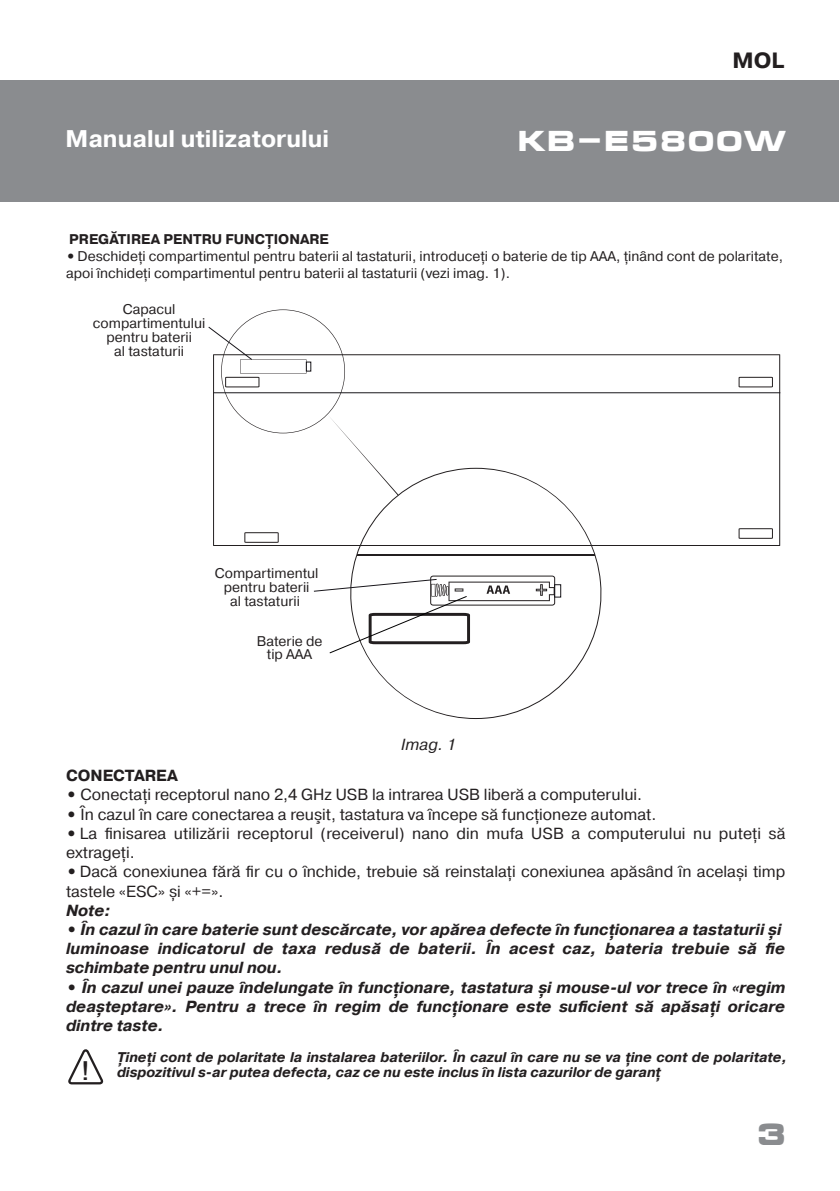
<style>
.page{position:relative;width:840px;height:1191px;background:#fff}
.page>*{position:absolute;margin:0;border:0;box-sizing:border-box;transform-origin:0 0}
.t1{font:700 30px "Micra";color:#8a8c8f}
.t2{font:700 28px "Micra";color:#fff}
.t3{font:700 24px "Pragmatica";color:#fff}
.t4{font:700 22px "Pragmatica";color:#231f20}
.t5{font:italic 700 16px/19.2px "Pragmatica";color:#231f20}
.t6{font:16px/19.2px "Pragmatica";color:#231f20}
.t7{font:700 16px "Pragmatica";color:#231f20}
.t8{font:italic 16px "Pragmatica";color:#231f20}
.t9{font:14px/14px "Pragmatica";color:#231f20;text-align:center}
.t10{font:italic 700 14px/15px "Pragmatica";color:#231f20}
.t11{font:700 14px "Pragmatica";color:#231f20}
.s1{font-weight:700}
.s2{font-weight:700;font-style:italic}
.s3{font-family:"Arial";font-weight:400;font-style:normal;font-size:26.2px}
</style>
<div class="page">
<div style="left:0;top:80px;width:838px;height:121px;background:#8a8c8f"></div>
<svg style="left:351px;top:546px;width:251px;height:173px"></svg>
<hr style="left:357px;top:554px;width:238px;height:1px;background:#231f20">
<div style="left:554px;top:584px;width:7px;height:13px;border:1px solid #18161b"></div>
<svg style="left:313px;top:575px;width:242px;height:78px"></svg>
<svg style="left:213px;top:354px;width:567px;height:192px"></svg>
<svg style="left:208px;top:309px;width:191px;height:187px"></svg>
<hr style="left:213px;top:392px;width:567px;height:1px;background:#18161b">
<div style="left:306px;top:362px;width:5px;height:9px;border:1px solid #18161b"></div>
<svg style="left:69px;top:1050px;width:34px;height:35px"></svg>
<h3 class="t3" style="left:66px;top:123px;width:265px">Manualul utilizatorului</h3>
<h3 class="t4" style="left:732px;top:46px;width:53px">MOL</h3>
<h2 class="t2" style="left:517px;top:127px;width:270px">KB-E5800W</h2>
<p class="t11" style="left:69px;top:230px;width:261px">PREGĂTIREA PENTRU FUNCȚIONARE</p>
<p class="t9" style="left:66px;top:248px;width:718px;line-height:16.8px;text-align:left"><span class="s1">•</span> Deschideți compartimentul pentru baterii al tastaturii, introduceți o baterie de tip AAA, ținând cont de polaritate, apoi închideți compartimentul pentru baterii al tastaturii (vezi imag. 1).</p>
<p class="t9" style="left:93px;top:303px;width:114px">Capacul compartimentului pentru baterii<br>al tastaturii</p>
<p class="t9" style="left:215px;top:566px;width:105px">Compartimentul pentru baterii<br>al tastaturii</p>
<p class="t9" style="left:257px;top:635px;width:67px;line-height:13px">Baterie de tip AAA</p>
<p class="t8" style="left:401px;top:734px;width:56px">Imag. 1</p>
<p class="t7" style="left:66px;top:765px;width:113px">CONECTAREA</p>
<p class="t6" style="left:66px;top:785px;width:578px"><span class="s1">•</span> Conectați receptorul nano 2,4 GHz USB la intrarea USB liberă a computerului.</p>
<p class="t6" style="left:66px;top:805px;width:592px"><span class="s1">•</span> În cazul în care conectarea a reuşit, tastatura va începe să funcționeze automat.</p>
<p class="t6" style="left:66px;top:824px;width:721px"><span class="s1">•</span> La finisarea utilizării receptorul (receiverul) nano din mufa USB a computerului nu puteţi să extrageţi.</p>
<p class="t6" style="left:66px;top:862px;width:721px"><span class="s2">•</span> Dacă conexiunea fără fir cu o închide, trebuie să reinstalaţi conexiunea apăsând în același timp tastele «ESC» și «+=».</p>
<p class="t5" style="left:66px;top:901px;width:46px">Note:</p>
<p class="t5" style="left:66px;top:920px;width:720px">• În cazul în care baterie sunt descărcate, vor apărea defecte în funcționarea a tastaturii și luminoase indicatorul de taxa redusă de baterii. În acest caz, bateria trebuie să fie schimbate pentru unul nou.</p>
<p class="t5" style="left:66px;top:978px;width:721px;text-align:justify">• În cazul unei pauze îndelungate în funcționare, tastatura și mouse-ul vor trece în «regim deașteptare». Pentru a trece în regim de funcționare este suficient să apăsați oricare dintre taste.</p>
<p class="t10" style="left:81px;top:1049px;width:707px;text-indent:36px">Țineți cont de polaritate la instalarea bateriilor. În cazul în care nu se va ține cont de polaritate, <span class="s3">!</span> dispozitivul s-ar putea defecta, caz ce nu este inclus în lista cazurilor de garanț</p>
<h1 class="t1" style="left:756px;top:1118px;width:33px">3</h1>
</div>
